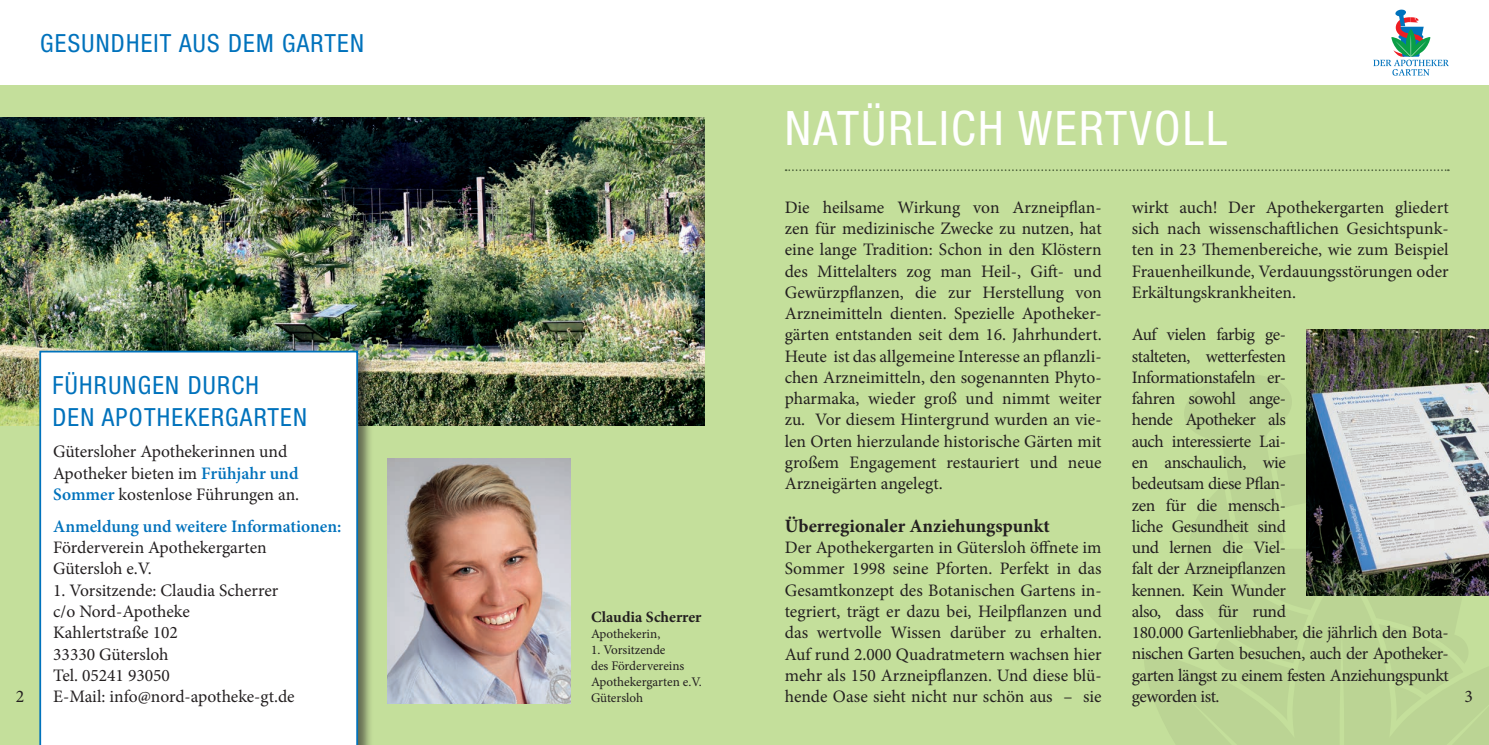
<style>
.page{position:relative;width:1489px;height:745px;background:#fff}
.page>*{position:absolute;margin:0;border:0;box-sizing:border-box;transform-origin:0 0}
.t1{font:condensed 47.5px "Helvetica Neue LT";letter-spacing:.05em;color:#fff}
.t2{font:condensed 25px/31.9px "Helvetica Neue LT";letter-spacing:.05em;color:#0072bc}
.t3{font:700 18.75px "Minion Pro";color:#231f20}
.t4{font:17.75px "Minion Pro";color:#231f20}
.t5{font:17.5px/21.2px "Minion Pro";letter-spacing:-.02em;color:#231f20;text-align:justify}
.t6{font:17.5px/21.2px "Minion Pro";color:#231f20}
.t7{font:600 17.5px "Minion Pro";letter-spacing:-.005em;color:#0072bc}
.t8{font:700 15.62px "Minion Pro";color:#231f20}
.t9{font:13.12px/15.9px "Minion Pro";letter-spacing:-.005em;color:#231f20}
.s1{font-weight:600;color:#0072bc}
</style>
<div class="page">
<div style="left:0;top:85px;width:744px;height:659px;background:#c4df9b"></div>
<img style="left:0;top:118px;width:704px;height:307px">
<img style="left:387px;top:458px;width:184px;height:244px">
<div style="left:38px;top:349px;width:336px;height:395px;background:#231f20;opacity:.6"></div>
<div style="left:39px;top:350px;width:319px;height:394px;background:#fff"></div>
<div style="left:744px;top:85px;width:744px;height:659px;background:#c4df9b"></div>
<svg style="left:1188px;top:454px;width:117px;height:105px"></svg>
<svg style="left:1184px;top:375px;width:112px;height:177px"></svg>
<svg style="left:1144px;top:559px;width:344px;height:185px"></svg>
<svg style="left:785px;top:169px;width:663px;height:2px"></svg>
<svg style="left:1373px;top:9px;width:75px;height:67px"></svg>
<img style="left:1305px;top:329px;width:183px;height:266px">
<h2 class="t2" style="left:40px;top:27px;width:325px">GESUNDHEIT AUS DEM GARTEN</h2>
<p class="t4" style="left:16px;top:684px;width:10px">2</p>
<h2 class="t2" style="left:52px;top:368px;width:256px">FÜHRUNGEN DURCH<br>DEN APOTHEKERGARTEN</h2>
<p class="t6" style="left:53px;top:441px;width:247px">Gütersloher Apothekerinnen und<br>Apotheker bieten im <span class="s1">Frühjahr und<br>Sommer</span> kostenlose Führungen an.</p>
<p class="t7" style="left:53px;top:514px;width:290px">Anmeldung und weitere Informationen:</p>
<p class="t5" style="left:53px;top:536px;width:215px">Förderverein Apothekergarten<br>Gütersloh e.V.</p>
<p class="t6" style="left:53px;top:579px;width:243px">1. Vorsitzende: Claudia Scherrer c/o Nord-Apotheke<br>Kahlertstraße 102<br>33330 Gütersloh<br>Tel. 05241 93050<br>E-Mail: info@nord-apotheke-gt.de</p>
<p class="t8" style="left:591px;top:606px;width:112px">Claudia Scherrer</p>
<p class="t9" style="left:591px;top:625px;width:71px">Apothekerin,</p>
<p class="t9" style="left:591px;top:641px;width:112px">1. Vorsitzende<br>des Fördervereins<br>Apothekergarten e.V.<br>Gütersloh</p>
<h1 class="t1" style="left:784px;top:100px;width:444px">NATÜRLICH WERTVOLL</h1>
<p class="t5" style="left:784px;top:196px;width:318px">Die heilsame Wirkung von Arzneipflan&shy;zen für medizinische Zwecke zu nutzen, hat eine lange Tradition: Schon in den Klöstern des Mittelalters zog man Heil-, Gift- und Gewürzpflanzen, die zur Herstellung von Arzneimitteln dienten. Spezielle Apotheker&shy;gärten entstanden seit dem 16. Jahrhundert.<br>Heute ist das allgemeine Interesse an pflanzli&shy;chen Arzneimitteln, den sogenannten Phyto&shy;pharmaka, wieder groß und nimmt weiter zu. Vor diesem Hintergrund wurden an vie&shy;len Orten hierzulande historische Gärten mit großem Engagement restauriert und neue Arzneigärten angelegt.</p>
<p class="t3" style="left:784px;top:512px;width:266px">Überregionaler Anziehungspunkt</p>
<p class="t5" style="left:784px;top:536px;width:318px">Der Apothekergarten in Gütersloh öffnete im Sommer 1998 seine Pforten. Perfekt in das Gesamtkonzept des Botanischen Gartens in&shy;tegriert, trägt er dazu bei, Heilpflanzen und das wertvolle Wissen darüber zu erhalten.<br>Auf rund 2.000 Quadratmetern wachsen hier mehr als 150 Arzneipflanzen. Und diese blü&shy;hende Oase sieht nicht nur schön aus – sie</p>
<p class="t5" style="left:1131px;top:196px;width:318px">wirkt auch! Der Apothekergarten gliedert sich nach wissenschaftlichen Gesichtspunk&shy;ten in 23 Themenbereiche, wie zum Beispiel Frauenheilkunde, Verdauungsstörungen oder Erkältungskrankheiten.</p>
<p class="t5" style="left:1131px;top:324px;width:318px;text-align:left">Auf vielen farbig ge-<br>stalteten, wetterfesten<br>Informationstafeln er-<br>fahren sowohl ange-<br>hende Apotheker als<br>auch interessierte Lai-<br>en anschaulich, wie<br>bedeutsam diese Pflan-<br>zen für die mensch-<br>liche Gesundheit sind<br>und lernen die Viel-<br>falt der Arzneipflanzen<br>kennen. Kein Wunder<br>also, dass für rund<br>180.000 Gartenliebhaber, die jährlich den Bota&shy;nischen Garten besuchen, auch der Apotheker&shy;garten längst zu einem festen Anziehungspunkt geworden ist.</p>
<p class="t4" style="left:1464px;top:684px;width:10px">3</p>
</div>
